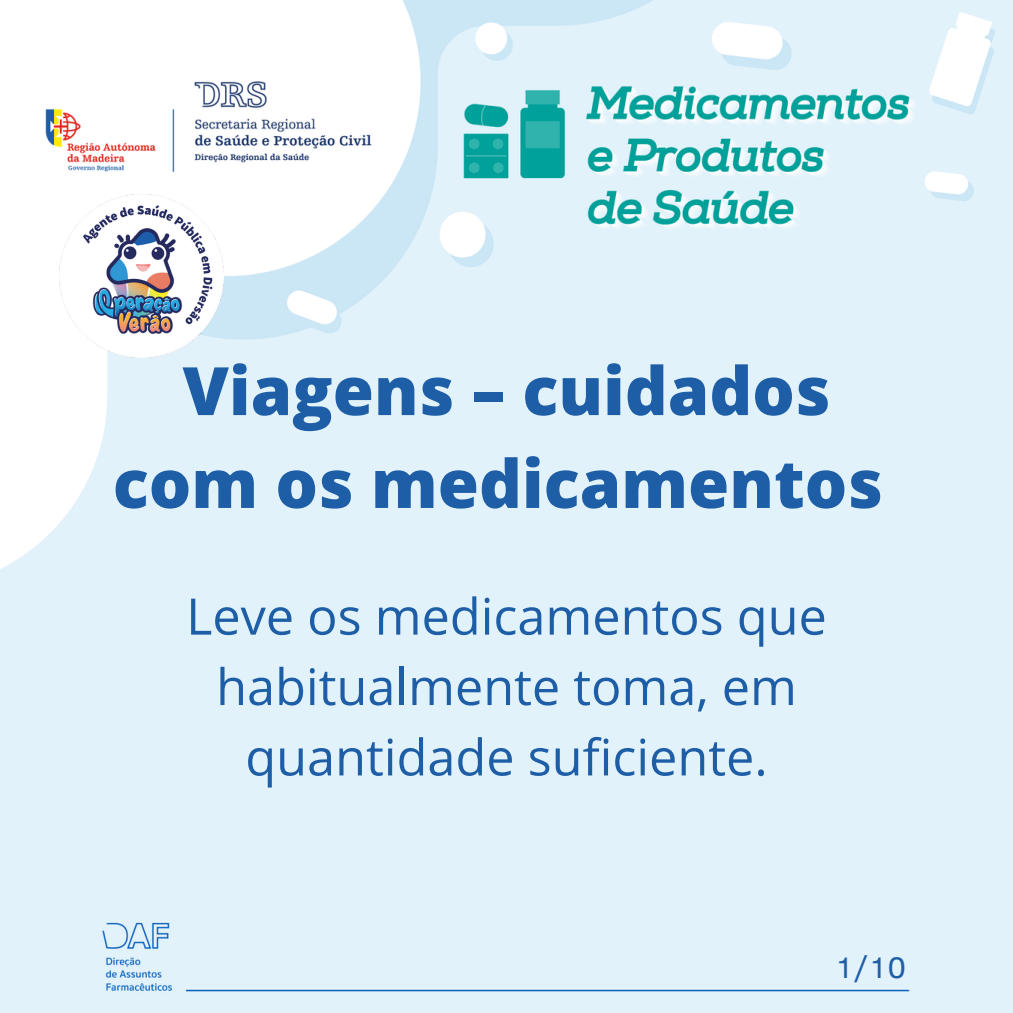
<style>
.page{position:relative;width:1013px;height:1013px;background:#fff}
.page>*{position:absolute;margin:0;border:0;box-sizing:border-box;transform-origin:0 0}
.t1{font:800 66.75px/92.8px "Open Sans";color:#1e5ea7;text-align:center}
.t2{font:50.38px/70.4px "Open Sans";color:#1e5ea7;text-align:center}
.t3{font:30.38px "Clear Sans";color:#1e5ea7}
</style>
<div class="page">
<img style="left:0;top:0;width:1012px;height:1012px">
<img style="left:60px;top:195px;width:163px;height:163px">
<p class="t1" style="left:113px;top:343px;width:771px">Viagens – cuidados com os medicamentos</p>
<p class="t2" style="left:186px;top:580px;width:642px">Leve os medicamentos que habitualmente toma, em quantidade suficiente.</p>
<p class="t3" style="left:835px;top:944px;width:73px">1/10</p>
</div>
